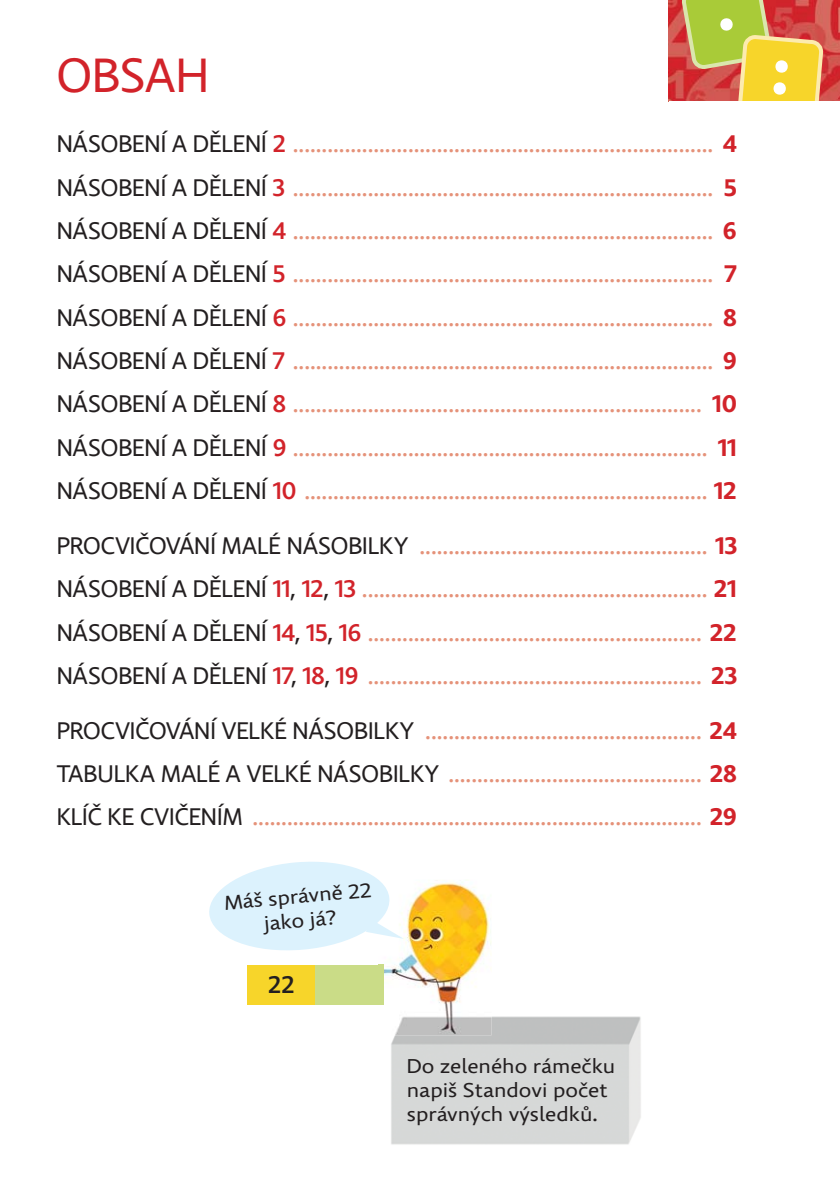
<style>
.page{position:relative;width:840px;height:1190px;background:#fff}
.page>*{position:absolute;margin:0;border:0;box-sizing:border-box;transform-origin:0 0}
.t1{font:48px "Comenia Sans";letter-spacing:.005em;color:#d2232a}
.t2{font:24px/43.4px "Comenia Sans";color:#e59279;text-align:justify}
.t3{font:500 24px "Comenia Sans";color:#231f20}
.t4{font:20px/24px "Comenia Sans";color:#231f20;text-align:center;scale:1.1 1}
.s1{color:#231f20}
.s2{font-weight:500;color:#d2232a}
.s3{font-weight:700;color:#d2232a}
</style>
<div class="page">
<img style="left:669px;top:0;width:171px;height:101px">
<svg style="left:683px;top:0;width:143px;height:101px;background:#d4a347"></svg>
<img style="left:375px;top:1004px;width:266px;height:141px">
<div style="left:248px;top:965px;width:68px;height:39px;background:#f7d52a"></div>
<div style="left:316px;top:965px;width:68px;height:39px;background:#cadc87"></div>
<img style="left:378px;top:882px;width:114px;height:153px">
<img style="left:378px;top:965px;width:6px;height:39px">
<svg style="left:209px;top:861px;width:195px;height:93px"></svg>
<h1 class="t1" style="left:57px;top:47px;width:154px">OBSAH</h1>
<p class="t2" style="left:57px;top:122px;width:682px"><span class="s1">NÁSOBENÍ A DĚLENÍ</span> <span class="s2">2</span> ......................................................................... <span class="s3">4<br></span><span class="s1">NÁSOBENÍ A DĚLENÍ</span> <span class="s2">3</span> ......................................................................... <span class="s3">5<br></span><span class="s1">NÁSOBENÍ A DĚLENÍ</span> <span class="s2">4</span> ......................................................................... <span class="s3">6<br></span><span class="s1">NÁSOBENÍ A DĚLENÍ</span> <span class="s2">5</span> ......................................................................... <span class="s3">7<br></span><span class="s1">NÁSOBENÍ A DĚLENÍ</span> <span class="s2">6</span> ......................................................................... <span class="s3">8<br></span><span class="s1">NÁSOBENÍ A DĚLENÍ</span> <span class="s2">7</span> ......................................................................... <span class="s3">9<br></span><span class="s1">NÁSOBENÍ A DĚLENÍ</span> <span class="s2">8</span> ....................................................................... <span class="s3">10<br></span><span class="s1">NÁSOBENÍ A DĚLENÍ</span> <span class="s2">9</span> ........................................................................ <span class="s3">11<br></span><span class="s1">NÁSOBENÍ A DĚLENÍ</span> <span class="s2">10</span> ...................................................................... <span class="s3">12</span></p>
<p class="t2" style="left:57px;top:524px;width:682px"><span class="s1">PROCVIČOVÁNÍ MALÉ NÁSOBILKY</span> .................................................. <span class="s3">13<br></span><span class="s1">NÁSOBENÍ A DĚLENÍ</span> <span class="s2">11</span><span class="s1">,</span> <span class="s2">12</span><span class="s1">,</span> <span class="s2">13</span> ............................................................ <span class="s3">21<br></span><span class="s1">NÁSOBENÍ A DĚLENÍ</span> <span class="s2">14</span><span class="s1">,</span> <span class="s2">15</span><span class="s1">,</span> <span class="s2">16</span> .......................................................... <span class="s3">22<br></span><span class="s1">NÁSOBENÍ A DĚLENÍ</span> <span class="s2">17</span><span class="s1">,</span> <span class="s2">18</span><span class="s1">,</span> <span class="s2">19</span> .......................................................... <span class="s3">23</span></p>
<p class="t2" style="left:57px;top:709px;width:682px"><span class="s1">PROCVIČOVÁNÍ VELKÉ NÁSOBILKY</span> ................................................ <span class="s3">24<br></span><span class="s1">TABULKA MALÉ A VELKÉ NÁSOBILKY</span> ............................................ <span class="s3">28<br></span><span class="s1">KLÍČ KE CVIČENÍM</span> .............................................................................. <span class="s3">29</span></p>
<p class="t4" style="left:223px;top:891px;width:136px;rotate:-5deg">Máš správně 22 jako já?</p>
<p class="t3" style="left:268px;top:970px;width:28px">22</p>
<p class="t4" style="left:407px;top:1054px;width:191px;text-align:left">Do zeleného rámečku napiš Standovi počet správných výsledků.</p>
</div>
